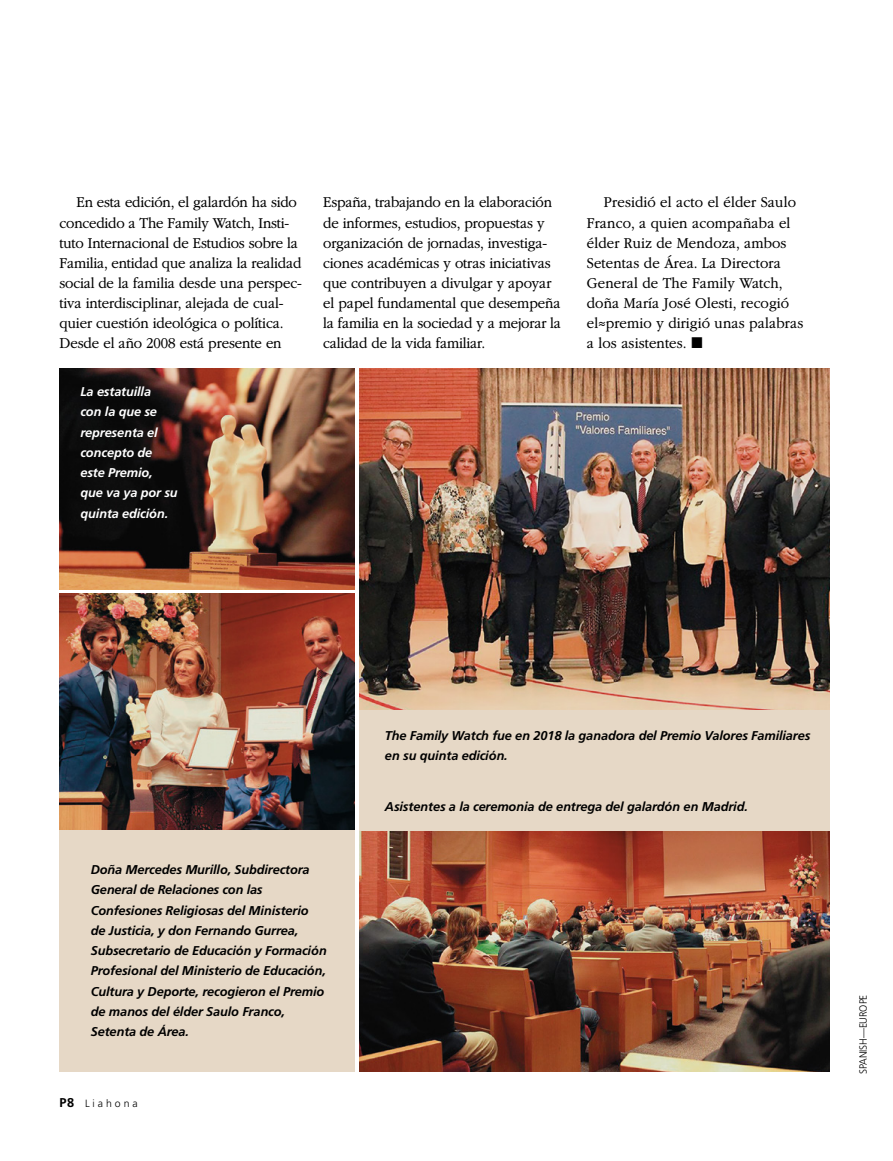
<style>
.page{position:relative;width:893px;height:1161px;background:#fff}
.page>*{position:absolute;margin:0;border:0;box-sizing:border-box;transform-origin:0 0}
.ARTCL_para_NEWS{font:300 15.75px/20.1px "Garamondlds Lat Plus";letter-spacing:-.01em;color:#000;scale:.95 1}
.FIGimg_CAP_para_NEWS{font:italic 700 12.75px/20.2px "Frutigerlds Lat";letter-spacing:-.01em;color:#000}
.FIGimg_CAP_para_NEWS-2{font:italic 700 12.75px/20.2px "Frutigerlds Lat";letter-spacing:-.01em;color:#fff}
.FIGimg-CRDT_para_FL{font:300 10.5px "Frutigerlds Lat";letter-spacing:-.01em;color:#000;scale:.95 1}
.FIGimg-CRDT_para_FL-2{font:300 10.5px "Frutigerlds Lat";letter-spacing:.28em;color:#000}
.s1{font-weight:700;font-size:12.75px}
</style>
<div class="page">
<img style="left:359px;top:368px;width:470px;height:342px">
<img style="left:60px;top:594px;width:295px;height:237px">
<img style="left:359px;top:831px;width:470px;height:241px">
<img style="left:60px;top:368px;width:295px;height:221px">
<div style="left:359px;top:710px;width:470px;height:121px;background:#e6d8c6"></div>
<div style="left:60px;top:831px;width:295px;height:241px;background:#e6d8c6"></div>
<p class="ARTCL_para_NEWS" style="left:60px;top:192px;width:257px;text-indent:17px">En esta edición, el galardón ha sido concedido a The Family Watch, Insti&shy;tuto Internacional de Estudios sobre la Familia, entidad que analiza la realidad social de la familia desde una perspec&shy;tiva interdisciplinar, alejada de cual&shy;quier cuestión ideológica o política.<br>Desde el año 2008 está presente en</p>
<p class="ARTCL_para_NEWS" style="left:323px;top:192px;width:252px">España, trabajando en la elaboración de informes, estudios, propuestas y organización de jornadas, investiga&shy;ciones académicas y otras iniciativas que contribuyen a divulgar y apoyar el papel fundamental que desempeña la familia en la sociedad y a mejorar la calidad de la vida familiar.</p>
<p class="FIGimg_CAP_para_NEWS-2" style="left:80px;top:381px;width:99px">La estatuilla<br>con la que se representa el concepto de este Premio, que va ya por su quinta edición.</p>
<p class="ARTCL_para_NEWS" style="left:587px;top:192px;width:230px;text-indent:17px">Presidió el acto el élder Saulo<br>Franco, a quien acompañaba el élder Ruiz de Mendoza, ambos<br>Setentas de Área. La Directora<br>General de The Family Watch, doña María José Olesti, recogió el≈premio y dirigió unas palabras a los asistentes. ◼</p>
<p class="FIGimg_CAP_para_NEWS" style="left:91px;top:859px;width:237px">Doña Mercedes Murillo, Subdirectora General de Relaciones con las Confesiones Religiosas del Ministerio<br>de Justicia, y don Fernando Gurrea, Subsecretario de Educación y Formación Profesional del Ministerio de Educación, Cultura y Deporte, recogieron el Premio de manos del élder Saulo Franco, Setenta de Área.</p>
<p class="FIGimg-CRDT_para_FL-2" style="left:60px;top:1095px;width:80px"><span class="s1">P8</span> Liahona</p>
<p class="FIGimg_CAP_para_NEWS" style="left:385px;top:725px;width:427px">The Family Watch fue en 2018 la ganadora del Premio Valores Familiares en su quinta edición.</p>
<p class="FIGimg_CAP_para_NEWS" style="left:385px;top:796px;width:364px">Asistentes a la ceremonia de entrega del galardón en Madrid.</p>
<p class="FIGimg-CRDT_para_FL" style="left:855px;top:1074px;width:85px;rotate:-90deg">SPANISH—EUROPE</p>
</div>
